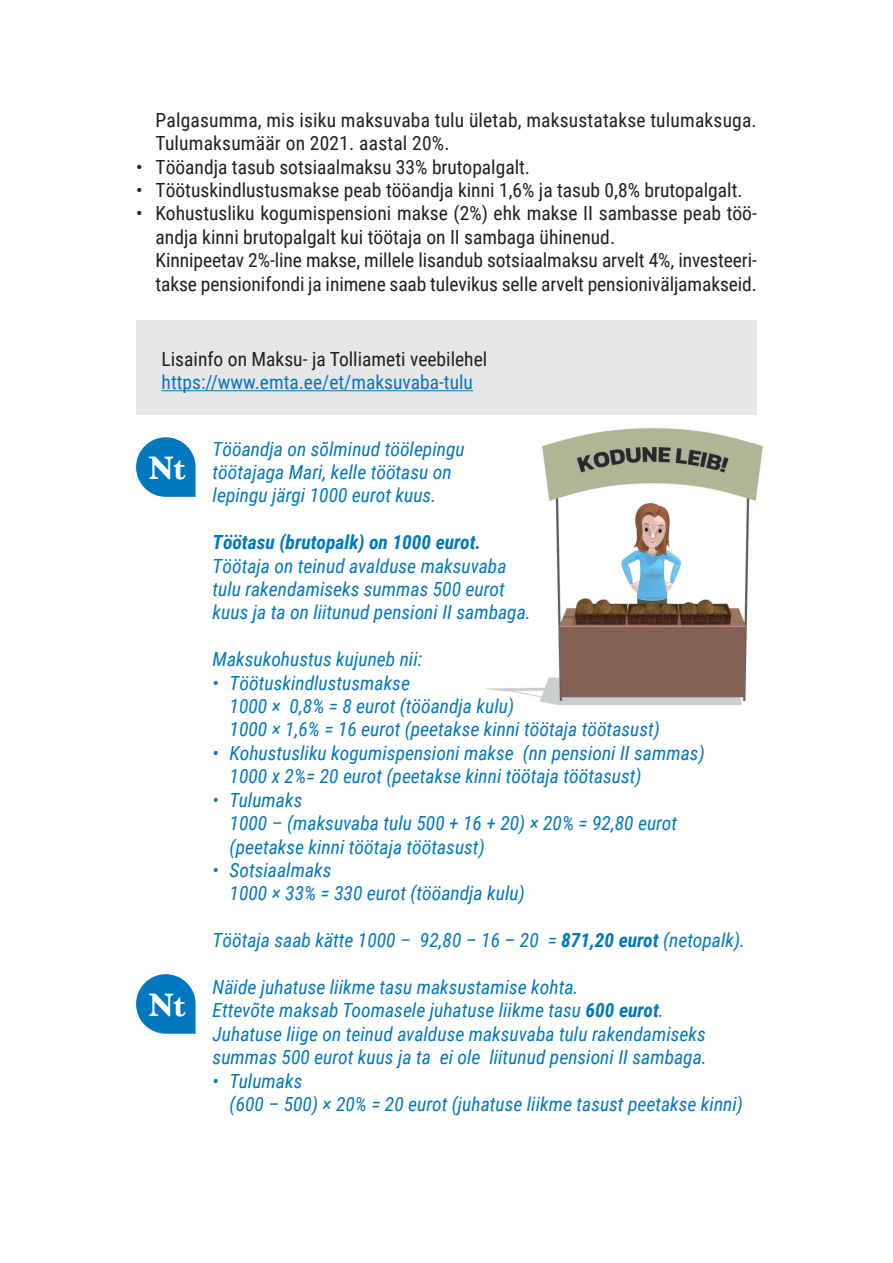
<style>
.page{position:relative;width:893px;height:1263px;background:#fff}
.page>*{position:absolute;margin:0;border:0;box-sizing:border-box;transform-origin:0 0}
.t1{font:700 34.05px "Marion";color:#fff}
.t2{font:italic 19.5px/23.4px "Roboto Condensed";color:#0078c0}
.t3{font:19.5px/23.4px "Roboto Condensed";color:#231f20}
.t4{font:19.5px "Roboto Condensed";color:#0078c0}
.t5{font:italic 700 19.5px "Roboto Condensed";color:#0078c0}
.s1{font-weight:700}
</style>
<div class="page">
<img style="left:485px;top:428px;width:278px;height:278px">
<div style="left:136px;top:320px;width:621px;height:95px;background:#e6e7e9"></div>
<hr style="left:162px;top:390px;width:311px;height:1px;background:#0078c0">
<svg style="left:136px;top:437px;width:60px;height:60px"></svg>
<svg style="left:136px;top:974px;width:60px;height:60px"></svg>
<p class="t3" style="left:156px;top:107px;width:603px">Palgasumma, mis isiku maksuvaba tulu ületab, maksustatakse tulumaksuga.<br>Tulumaksumäär on 2021. aastal 20%.</p>
<p class="t3" style="left:136px;top:154px;width:395px">• Tööandja tasub sotsiaalmaksu 33% brutopalgalt.</p>
<p class="t3" style="left:136px;top:178px;width:608px">• Töötuskindlustusmakse peab tööandja kinni 1,6% ja tasub 0,8% brutopalgalt.</p>
<p class="t3" style="left:156px;top:201px;width:603px;text-indent:-20px">• Kohustusliku kogumispensioni makse (2%) ehk makse II sambasse peab töö&shy;andja kinni brutopalgalt kui töötaja on II sambaga ühinenud.<br>Kinnipeetav 2%-line makse, millele lisandub sotsiaalmaksu arvelt 4%, investeeri&shy;takse pensionifondi ja inimene saab tulevikus selle arvelt pensioniväljamakseid.</p>
<p class="t3" style="left:162px;top:347px;width:327px">Lisainfo on Maksu- ja Tolliameti veebilehel</p>
<p class="t4" style="left:162px;top:369px;width:313px">https://www.emta.ee/et/maksuvaba-tulu</p>
<h1 class="t1" style="left:149px;top:448px;width:38px">Nt</h1>
<h1 class="t1" style="left:149px;top:985px;width:38px">Nt</h1>
<p class="t2" style="left:213px;top:436px;width:254px">Tööandja on sõlminud töölepingu töötajaga Mari, kelle töötasu on lepingu järgi 1000 eurot kuus.</p>
<p class="t5" style="left:213px;top:529px;width:270px">Töötasu (brutopalk) on 1000 eurot.</p>
<p class="t2" style="left:213px;top:553px;width:320px">Töötaja on teinud avalduse maksuvaba tulu rakendamiseks summas 500 eurot kuus ja ta on liitunud pensioni II sambaga.</p>
<p class="t2" style="left:213px;top:647px;width:211px">Maksukohustus kujuneb nii:</p>
<p class="t2" style="left:230px;top:670px;width:432px;text-indent:-17px">• Töötuskindlustusmakse<br>1000 × 0,8% = 8 eurot (tööandja kulu)<br>1000 × 1,6% = 16 eurot (peetakse kinni töötaja töötasust)</p>
<p class="t2" style="left:230px;top:740px;width:477px;text-indent:-17px">• Kohustusliku kogumispensioni makse (nn pensioni II sammas)<br>1000 x 2%= 20 eurot (peetakse kinni töötaja töötasust)</p>
<p class="t2" style="left:230px;top:787px;width:449px;text-indent:-17px">• Tulumaks<br>1000 – (maksuvaba tulu 500 + 16 + 20) × 20% = 92,80 eurot (peetakse kinni töötaja töötasust)</p>
<p class="t2" style="left:230px;top:857px;width:297px;text-indent:-17px">• Sotsiaalmaks<br>1000 × 33% = 330 eurot (tööandja kulu)</p>
<p class="t2" style="left:213px;top:928px;width:534px">Töötaja saab kätte 1000 – 92,80 – 16 – 20 = <span class="s1">871,20 eurot</span> (netopalk).</p>
<p class="t2" style="left:213px;top:974px;width:496px">Näide juhatuse liikme tasu maksustamise kohta.<br>Ettevõte maksab Toomasele juhatuse liikme tasu <span class="s1">600 eurot</span>.<br>Juhatuse liige on teinud avalduse maksuvaba tulu rakendamiseks summas 500 eurot kuus ja ta ei ole liitunud pensioni II sambaga.</p>
<p class="t2" style="left:230px;top:1068px;width:515px;text-indent:-17px">• Tulumaks<br>(600 – 500) × 20% = 20 eurot (juhatuse liikme tasust peetakse kinni)</p>
</div>
